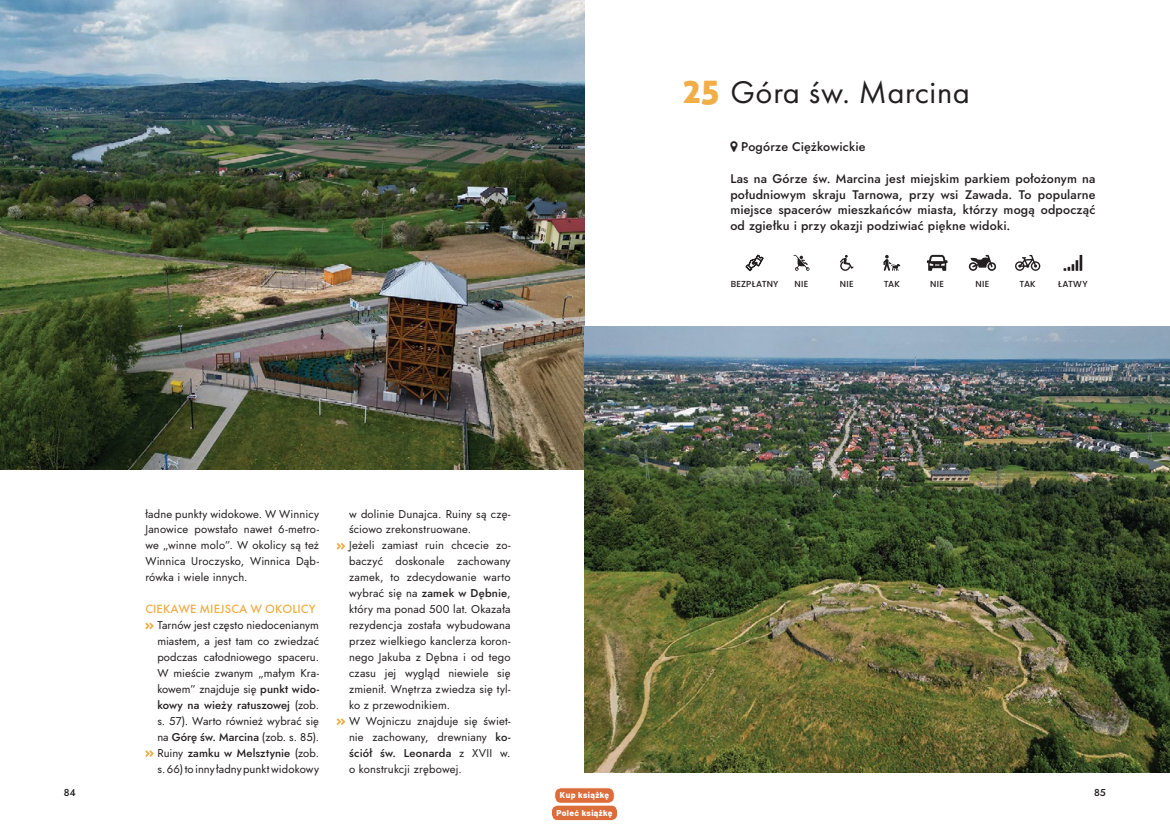
<style>
.page{position:relative;width:1170px;height:833px;background:#fff}
.page>*{position:absolute;margin:0;border:0;box-sizing:border-box;transform-origin:0 0}
.t1{font:32.5px "Futura PT";letter-spacing:.02em;color:#231f20}
.t2{font:500 12.5px/16px "Jost";letter-spacing:.01em;color:#231f20;text-align:justify}
.t3{font:500 12.5px "Futura PT";letter-spacing:.01em;color:#f0ad48}
.t4{font:11.25px/16px "Jost";letter-spacing:.015em;color:#231f20;text-align:justify}
.t5{font:500 10px "Jost";color:#231f20}
.t6{font:500 8.75px "Poppins";letter-spacing:.035em;color:#231f20}
.t7{font:800 8.5px "Barlow";letter-spacing:.05em;color:#fff}
.s1{font-family:"Aller Display";font-size:33.75px;color:#f0ad48}
.s2{font-weight:500}
</style>
<div class="page">
<svg style="left:337px;top:543px;width:8px;height:6px"></svg>
<svg style="left:337px;top:718px;width:8px;height:7px"></svg>
<svg style="left:145px;top:623px;width:9px;height:6px"></svg>
<svg style="left:145px;top:750px;width:9px;height:6px"></svg>
<img style="left:0;top:0;width:585px;height:469px">
<svg style="left:745px;top:254px;width:18px;height:17px"></svg>
<svg style="left:793px;top:255px;width:16px;height:16px"></svg>
<svg style="left:840px;top:255px;width:13px;height:16px"></svg>
<svg style="left:883px;top:255px;width:17px;height:16px"></svg>
<svg style="left:926px;top:255px;width:21px;height:16px"></svg>
<svg style="left:968px;top:255px;width:27px;height:16px"></svg>
<svg style="left:1015px;top:255px;width:25px;height:16px"></svg>
<svg style="left:1063px;top:255px;width:19px;height:16px"></svg>
<img style="left:585px;top:326px;width:584px;height:446px">
<div style="left:551px;top:805px;width:66px;height:15px;background:#dd6c3b;border-radius:6px"></div>
<div style="left:551px;top:804px;width:67px;height:17px;border:1px solid #fff;border-radius:6px"></div>
<div style="left:554px;top:787px;width:60px;height:16px;background:#dd6c3b;border-radius:6px"></div>
<div style="left:554px;top:787px;width:60px;height:16px;border:1px solid #fff;border-radius:6px"></div>
<h1 class="t1" style="left:683px;top:73px;width:288px"><span class="s1">25</span> Góra św. Marcina</h1>
<p class="t2" style="left:741px;top:138px;width:126px">Pogórze Ciężkowickie</p>
<p class="t2" style="left:730px;top:170px;width:366px">Las na Górze św. Marcina jest miejskim parkiem położonym na południowym skraju Tarnowa, przy wsi Zawada. To popularne miejsce spacerów mieszkańców miasta, którzy mogą odpocząć od zgiełku i przy okazji podziwiać piękne widoki.</p>
<p class="t4" style="left:145px;top:505px;width:175px">ładne punkty widokowe. W Winnicy Janowice powstało nawet 6-metro&shy;we „winne molo”. W okolicy są też Winnica Uroczysko, Winnica Dąb&shy;rówka i wiele innych.</p>
<p class="t3" style="left:145px;top:601px;width:171px">CIEKAWE MIEJSCA W OKOLICY</p>
<p class="t4" style="left:157px;top:617px;width:163px">Tarnów jest często niedocenianym miastem, a jest tam co zwiedzać podczas całodniowego spaceru.<br>W mieście zwanym „małym Kra&shy;kowem” znajduje się <span class="s2">punkt wido&shy;kowy na wieży ratuszowej</span> (zob. s. 57). Warto również wybrać się na <span class="s2">Górę św. Marcina</span> (zob. s. 85).<br>Ruiny <span class="s2">zamku w Melsztynie</span> (zob. s.66)toinny ładnypunktwidokowy</p>
<p class="t4" style="left:349px;top:505px;width:163px;text-align:left">w dolinie Dunajca. Ruiny są czę&shy;ściowo zrekonstruowane.<br>Jeżeli zamiast ruin chcecie zo&shy;baczyć doskonale zachowany zamek, to zdecydowanie warto wybrać się na <span class="s2">zamek w Dębnie</span>, który ma ponad 500 lat. Okazała rezydencja została wybudowana przez wielkiego kanclerza koron&shy;nego Jakuba z Dębna i od tego czasu jej wygląd niewiele się zmienił. Wnętrza zwiedza się tyl&shy;ko z przewodnikiem.<br>W Wojniczu znajduje się świet&shy;nie zachowany, drewniany <span class="s2">ko&shy;ściół św. Leonarda</span> z XVII w. o konstrukcji zrębowej.</p>
<p class="t6" style="left:730px;top:278px;width:49px">BEZPŁATNY</p>
<p class="t6" style="left:794px;top:278px;width:15px">NIE</p>
<p class="t6" style="left:839px;top:278px;width:15px">NIE</p>
<p class="t6" style="left:883px;top:278px;width:18px">TAK</p>
<p class="t6" style="left:930px;top:278px;width:15px">NIE</p>
<p class="t6" style="left:975px;top:278px;width:15px">NIE</p>
<p class="t6" style="left:1019px;top:278px;width:18px">TAK</p>
<p class="t6" style="left:1057px;top:278px;width:31px">ŁATWY</p>
<p class="t5" style="left:64px;top:785px;width:14px">84</p>
<p class="t5" style="left:1094px;top:785px;width:13px">85</p>
<p class="t7" style="left:560px;top:789px;width:51px">Kup książkę</p>
<p class="t7" style="left:556px;top:806px;width:57px">Poleć książkę</p>
</div>
